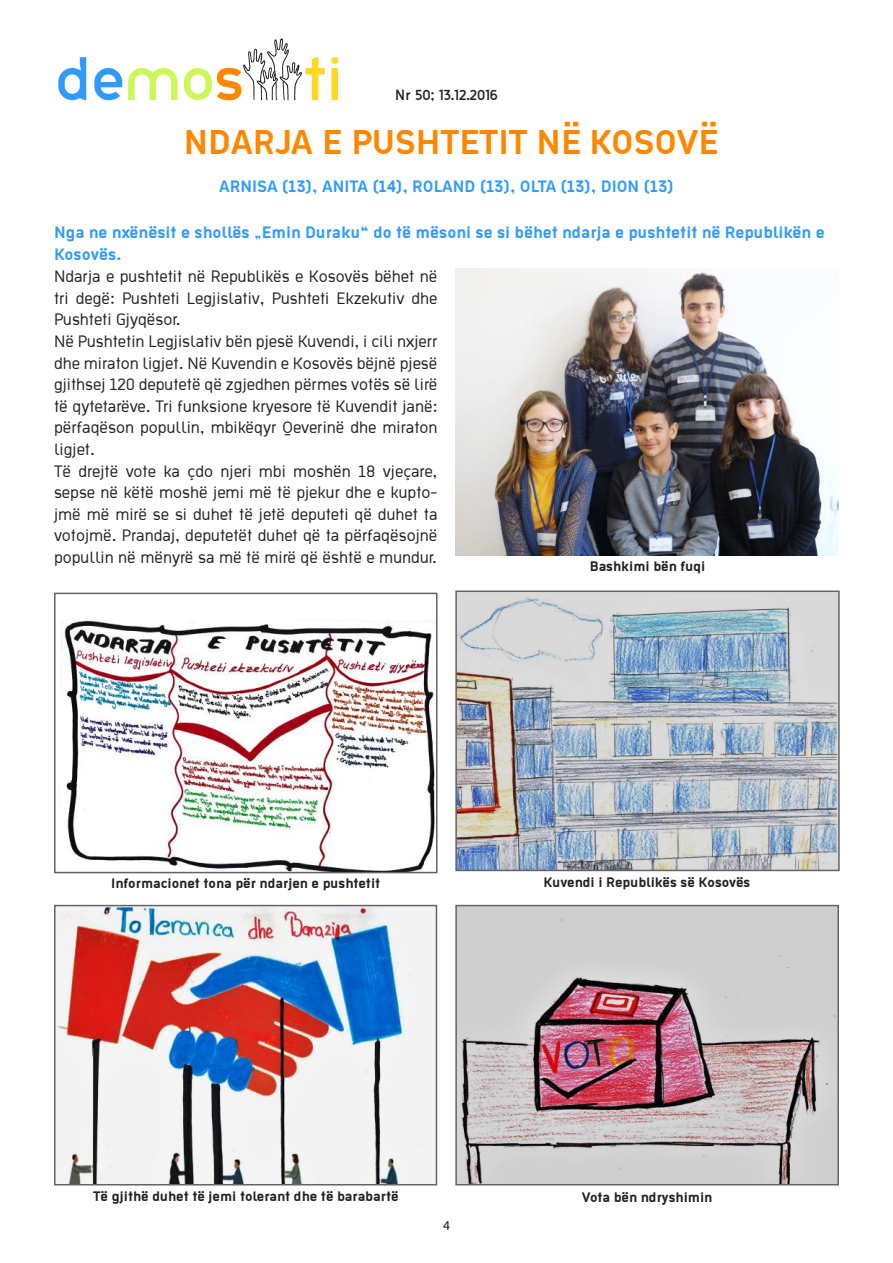
<style>
.page{position:relative;width:893px;height:1263px;background:#fff}
.page>*{position:absolute;margin:0;border:0;box-sizing:border-box;transform-origin:0 0}
.t1{font:700 37.5px "Ekstropia";color:#ff8700}
.t2{font:18px/21.6px "Ekstropia";color:#241f1f}
.t3{font:700 18px/21.6px "Ekstropia";color:#309bff}
.t4{font:700 15px "Ekstropia";color:#241f1f}
.t5{font:13.5px "Thelbi Kujtesa";color:#241f1f}
.t6{font:13.5px "Myriad Pro";color:#241f1f}
</style>
<div class="page">
<svg style="left:58px;top:57px;width:28px;height:43px"></svg>
<svg style="left:94px;top:68px;width:28px;height:32px"></svg>
<svg style="left:128px;top:68px;width:50px;height:32px"></svg>
<svg style="left:331px;top:57px;width:7px;height:43px"></svg>
<svg style="left:184px;top:38px;width:141px;height:62px"></svg>
<img style="left:57px;top:908px;width:377px;height:274px">
<div style="left:54px;top:905px;width:383px;height:280px;border:2px solid #656365"></div>
<img style="left:458px;top:908px;width:378px;height:274px">
<div style="left:455px;top:905px;width:384px;height:280px;border:2px solid #656365"></div>
<img style="left:61px;top:620px;width:373px;height:250px">
<div style="left:54px;top:593px;width:383px;height:280px;border:2px solid #656365"></div>
<img style="left:458px;top:593px;width:379px;height:275px">
<div style="left:455px;top:590px;width:385px;height:281px;border:2px solid #656365"></div>
<img style="left:455px;top:269px;width:384px;height:286px">
<p class="t5" style="left:395px;top:85px;width:104px">Nr 50; 13.12.2016</p>
<h1 class="t1" style="left:184px;top:119px;width:536px">NDARJA E PUSHTETIT NË KOSOVË</h1>
<p class="t3" style="left:219px;top:174px;width:456px">ARNISA (13), ANITA (14), ROLAND (13), OLTA (13), DION (13)</p>
<p class="t3" style="left:54px;top:221px;width:772px">Nga ne nxënësit e shollës „Emin Duraku“ do të mësoni se si bëhet ndarja e pushtetit në Republikën e<br>Kosovës.</p>
<p class="t2" style="left:54px;top:265px;width:385px">Ndarja e pushtetit në Republikës e Kosovës bëhet në tri degë: Pushteti Legjislativ, Pushteti Ekzekutiv dhe Pushteti Gjyqësor.<br>Në Pushtetin Legjislativ bën pjesë Kuvendi, i cili nxjerr dhe miraton ligjet. Në Kuvendin e Kosovës bëjnë pjesë gjithsej 120 deputetë që zgjedhen përmes votës së lirë të qytetarëve. Tri funksione kryesore të Kuvendit janë: përfaqëson popullin, mbikëqyr Qeverinë dhe miraton ligjet.<br>Të drejtë vote ka çdo njeri mbi moshën 18 vjeçare, sepse në këtë moshë jemi më të pjekur dhe e kupto&shy;jmë më mirë se si duhet të jetë deputeti që duhet ta votojmë. Prandaj, deputetët duhet që ta përfaqësojnë popullin në mënyrë sa më të mirë që është e mundur.</p>
<p class="t4" style="left:590px;top:557px;width:117px">Bashkimi bën fuqi</p>
<p class="t4" style="left:111px;top:874px;width:271px">Informacionet tona për ndarjen e pushtetit</p>
<p class="t4" style="left:543px;top:873px;width:208px">Kuvendi i Republikës së Kosovës</p>
<p class="t4" style="left:93px;top:1187px;width:307px">Të gjithë duhet të jemi tolerant dhe të barabartë</p>
<p class="t6" style="left:443px;top:1217px;width:8px">4</p>
<p class="t4" style="left:582px;top:1188px;width:132px">Vota bën ndryshimin</p>
</div>
